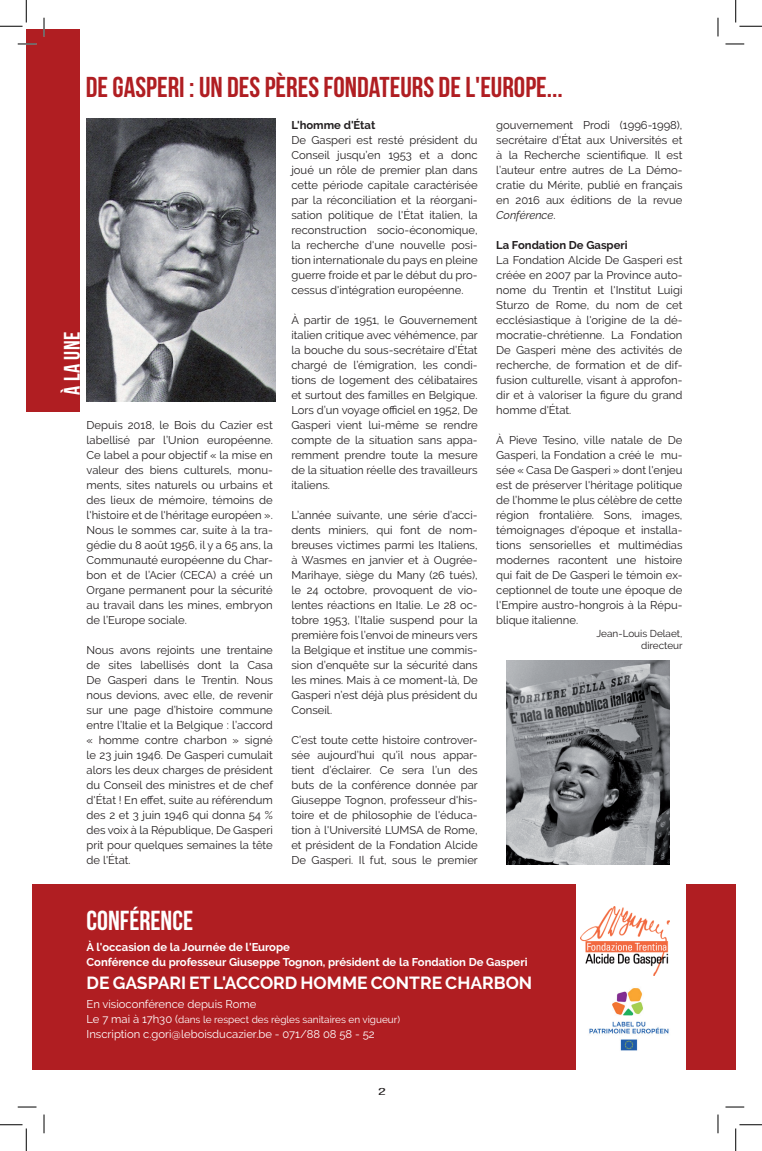
<style>
.page{position:relative;width:762px;height:1151px;background:#fff}
.page>*{position:absolute;margin:0;border:0;box-sizing:border-box;transform-origin:0 0}
.t1{font:700 28.75px "Bebas Neue";color:#b01e22}
.t2{font:700 27.5px "Bebas Neue";color:#fff}
.t3{font:700 22.5px "Bebas Neue";color:#fff}
.t4{font:700 17.5px "Raleway";color:#fff}
.t5{font:11.25px/15px "Raleway";color:#231f20;text-align:justify}
.t6{font:700 11.25px/15px "Raleway";color:#fff}
.t7{font:11.25px "Raleway";color:#fff}
.t8{font:700 11.25px "Raleway";color:#231f20}
.t9{font:10px "Raleway";color:#fff}
.t10{font:10px/12.5px "Raleway";color:#231f20;text-align:right}
.t11{font:10px "Bebas Neue";color:#231f20;scale:2 1}
.s1{font-style:italic}
.s2{font-size:11.25px}
</style>
<div class="page">
<div style="left:32px;top:885px;width:703px;height:185px;background:#b01e22"></div>
<img style="left:506px;top:661px;width:163px;height:203px">
<img style="left:86px;top:119px;width:189px;height:282px">
<div style="left:27px;top:30px;width:53px;height:382px;background:#b01e22"></div>
<div style="left:576px;top:877px;width:109px;height:203px;background:#fff"></div>
<img style="left:589px;top:988px;width:80px;height:63px">
<img style="left:580px;top:906px;width:89px;height:70px">
<svg style="left:18px;top:43px;width:18px;height:2px"></svg>
<svg style="left:725px;top:43px;width:18px;height:2px"></svg>
<svg style="left:18px;top:1106px;width:18px;height:2px"></svg>
<svg style="left:725px;top:1106px;width:18px;height:2px"></svg>
<svg style="left:43px;top:18px;width:2px;height:18px"></svg>
<svg style="left:43px;top:1114px;width:2px;height:19px"></svg>
<svg style="left:717px;top:18px;width:1px;height:18px"></svg>
<svg style="left:717px;top:1114px;width:1px;height:19px"></svg>
<svg style="left:0;top:0;width:27px;height:27px"></svg>
<svg style="left:0;top:1124px;width:27px;height:27px"></svg>
<svg style="left:735px;top:0;width:26px;height:27px"></svg>
<svg style="left:735px;top:1124px;width:26px;height:27px"></svg>
<h1 class="t1" style="left:86px;top:72px;width:478px">DE GASPERI : UN DES PÈRES FONDATEURS DE L'EUROPE...</h1>
<h3 class="t3" style="left:60px;top:395px;width:64px;rotate:-90deg">À LA UNE</h3>
<p class="t5" style="left:86px;top:418px;width:188px">Depuis 2018, le Bois du Cazier est labellisé par l’Union européenne.<br>Ce label a pour objectif « la mise en valeur des biens culturels, monu&shy;ments, sites naturels ou urbains et des lieux de mémoire, témoins de l'histoire et de l'héritage européen ».<br>Nous le sommes car, suite à la tra&shy;gédie du 8 août 1956, il y a 65 ans, la Communauté européenne du Char&shy;bon et de l’Acier (CECA) a créé un Organe permanent pour la sécurité au travail dans les mines, embryon de l’Europe sociale.</p>
<p class="t5" style="left:86px;top:643px;width:188px">Nous avons rejoints une trentaine de sites labellisés dont la Casa De Gasperi dans le Trentin. Nous nous devions, avec elle, de revenir sur une page d’histoire commune entre l’Italie et la Belgique : l’accord « homme contre charbon » signé le 23 juin 1946. De Gasperi cumulait alors les deux charges de président du Conseil des ministres et de chef d'État ! En effet, suite au référendum des 2 et 3 juin 1946 qui donna 54 % des voix à la République, De Gasperi prit pour quelques semaines la tête de l'État.</p>
<h2 class="t2" style="left:86px;top:905px;width:108px">CONFÉRENCE</h2>
<p class="t8" style="left:291px;top:119px;width:85px">L'homme d'État</p>
<p class="t5" style="left:291px;top:133px;width:188px">De Gasperi est resté président du Conseil jusqu’en 1953 et a donc joué un rôle de premier plan dans cette période capitale caractérisée par la réconciliation et la réorgani&shy;sation politique de l'État italien, la reconstruction socio-économique, la recherche d'une nouvelle posi&shy;tion internationale du pays en pleine guerre froide et par le début du pro&shy;cessus d'intégration européenne.</p>
<p class="t5" style="left:291px;top:313px;width:188px">À partir de 1951, le Gouvernement italien critique avec véhémence, par la bouche du sous-secrétaire d’État chargé de l’émigration, les condi&shy;tions de logement des célibataires et surtout des familles en Belgique.<br>Lors d’un voyage officiel en 1952, De Gasperi vient lui-même se rendre compte de la situation sans appa&shy;remment prendre toute la mesure de la situation réelle des travailleurs italiens.</p>
<p class="t5" style="left:291px;top:508px;width:188px">L’année suivante, une série d’acci&shy;dents miniers, qui font de nom&shy;breuses victimes parmi les Italiens, à Wasmes en janvier et à Ougrée-Marihaye, siège du Many (26 tués), le 24 octobre, provoquent de vio&shy;lentes réactions en Italie. Le 28 oc&shy;tobre 1953, l’Italie suspend pour la première fois l’envoi de mineurs vers la Belgique et institue une commis&shy;sion d’enquête sur la sécurité dans les mines. Mais à ce moment-là, De Gasperi n’est déjà plus président du Conseil.</p>
<p class="t5" style="left:291px;top:733px;width:188px">C’est toute cette histoire controver&shy;sée aujourd’hui qu’il nous appar&shy;tient d’éclairer. Ce sera l’un des buts de la conférence donnée par Giuseppe Tognon, professeur d'his&shy;toire et de philosophie de l'éduca&shy;tion à l'Université LUMSA de Rome, et président de la Fondation Alcide De Gasperi. Il fut, sous le premier</p>
<p class="t5" style="left:496px;top:118px;width:188px">gouvernement Prodi (1996-1998), secrétaire d'État aux Universités et à la Recherche scientifique. Il est l’auteur entre autres de La Démo&shy;cratie du Mérite, publié en français en 2016 aux éditions de la revue <span class="s1">Conférence</span>.</p>
<p class="t8" style="left:496px;top:239px;width:133px">La Fondation De Gasperi</p>
<p class="t5" style="left:496px;top:253px;width:188px">La Fondation Alcide De Gasperi est créée en 2007 par la Province auto&shy;nome du Trentin et l'Institut Luigi Sturzo de Rome, du nom de cet ecclésiastique à l'origine de la dé&shy;mocratie-chrétienne. La Fondation De Gasperi mène des activités de recherche, de formation et de dif&shy;fusion culturelle, visant à approfon&shy;dir et à valoriser la figure du grand homme d'État.</p>
<p class="t5" style="left:496px;top:433px;width:188px">À Pieve Tesino, ville natale de De Gasperi, la Fondation a créé le mu&shy;sée « Casa De Gasperi » dont l'enjeu est de préserver l'héritage politique de l’homme le plus célèbre de cette région frontalière. Sons, images, témoignages d'époque et installa&shy;tions sensorielles et multimédias modernes racontent une histoire qui fait de De Gasperi le témoin ex&shy;ceptionnel de toute une époque de l'Empire austro-hongrois à la Répu&shy;blique italienne.</p>
<p class="t10" style="left:596px;top:627px;width:88px">Jean-Louis Delaet, directeur</p>
<p class="t6" style="left:86px;top:940px;width:442px">À l'occasion de la Journée de l'Europe<br>Conférence du professeur Giuseppe Tognon, président de la Fondation De Gasperi</p>
<h3 class="t4" style="left:86px;top:973px;width:447px">DE GASPARI ET L'ACCORD HOMME CONTRE CHARBON</h3>
<p class="t7" style="left:86px;top:997px;width:171px">En visioconférence depuis Rome</p>
<p class="t9" style="left:86px;top:1013px;width:315px"><span class="s2">Le 7 mai à 17h30 (</span>dans le respect des règles sanitaires en vigueur)</p>
<p class="t7" style="left:86px;top:1027px;width:289px">Inscription c.gori@leboisducazier.be - 071/88 08 58 - 52</p>
<p class="t11" style="left:378px;top:1086px;width:5px">2</p>
</div>
